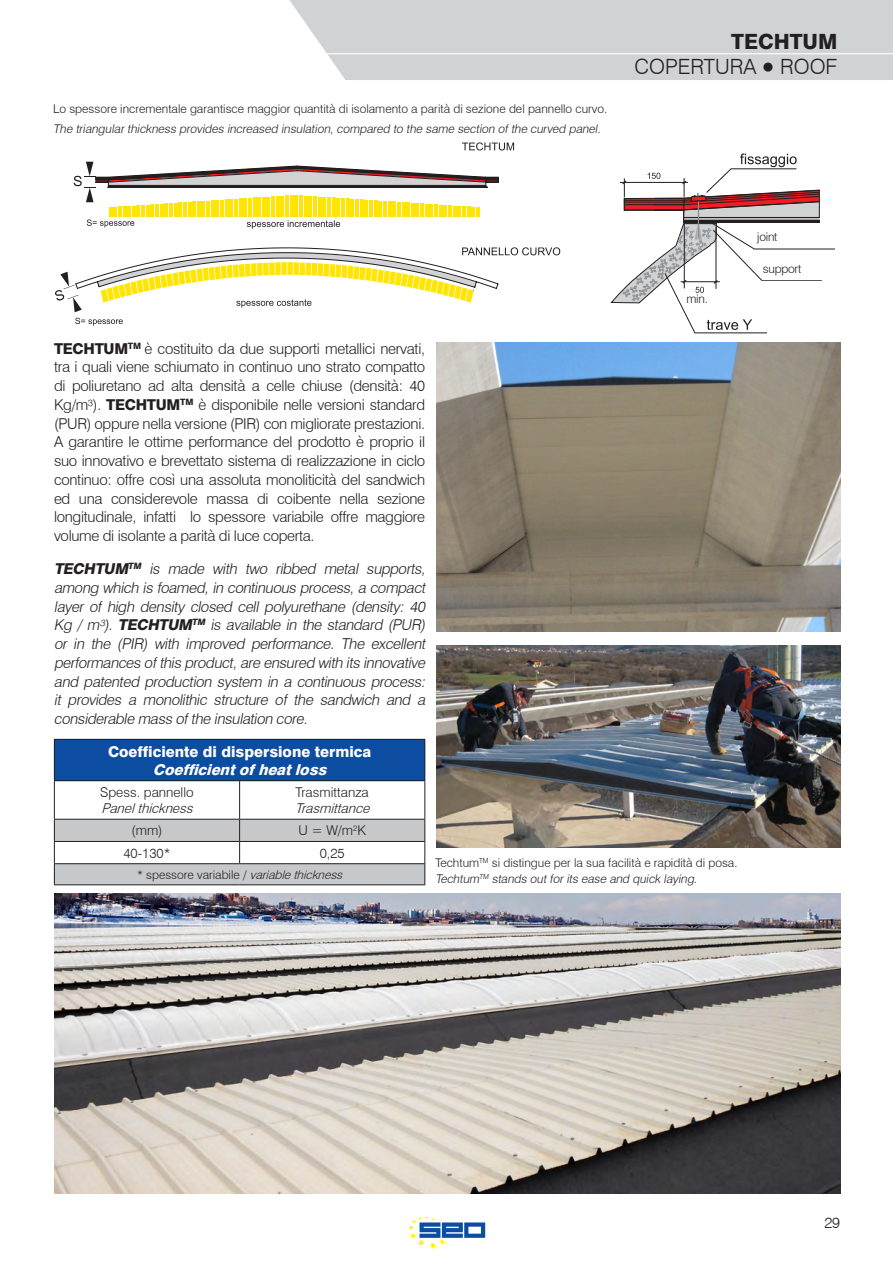
<style>
.page{position:relative;width:893px;height:1263px;background:#fff}
.page>*{position:absolute;margin:0;border:0;box-sizing:border-box;transform-origin:0 0}
.t1{font:300 21px/25.2px "Swiss 721 BT";color:#231f20;text-align:right}
.t2{font:300 15px/18.8px "Swiss 721 BT";letter-spacing:-.02em;color:#231f20;text-align:justify}
.t3{font:italic 300 15px/18.8px "Swiss 721 BT";color:#231f20;text-align:justify}
.t4{font:800 15px "Swiss 721 BT";color:#fff}
.t5{font:italic 800 15px "Swiss 721 BT";color:#fff}
.t6{font:300 13.5px "Swiss 721 BT";color:#231f20}
.t7{font:italic 300 13.5px "Swiss 721 BT";color:#231f20}
.t8{font:300 12px/16.5px "Swiss 721 BT";color:#231f20}
.t9{font:italic 300 12px "Swiss 721 BT";color:#231f20}
.t10{font:300 12px "Swiss 721 BT";letter-spacing:-.02em;color:#231f20}
.s1{font-weight:800}
.s2{font-family:"Arial Narrow";font-weight:400}
.s3{font-style:italic}
</style>
<div class="page">
<svg style="left:408px;top:1216px;width:77px;height:34px"></svg>
<div style="left:289px;top:0;width:604px;height:80px;background:#d1d2d4"></div>
<hr style="left:0;top:53px;width:893px;height:1px;background:#fff">
<svg style="left:75px;top:318px;width:48px;height:8px"></svg>
<svg style="left:55px;top:247px;width:505px;height:65px"></svg>
<svg style="left:74px;top:142px;width:441px;height:87px"></svg>
<div style="left:54px;top:739px;width:371px;height:42px;background:#0d4da1"></div>
<hr style="left:424px;top:740px;width:1px;height:40px;background:#231f20">
<hr style="left:54px;top:739px;width:186px;height:1px;background:#231f20">
<hr style="left:54px;top:740px;width:1px;height:40px;background:#231f20">
<hr style="left:240px;top:739px;width:185px;height:1px;background:#231f20">
<hr style="left:54px;top:780px;width:186px;height:1px;background:#231f20">
<hr style="left:54px;top:781px;width:1px;height:38px;background:#231f20">
<hr style="left:240px;top:780px;width:185px;height:1px;background:#231f20">
<hr style="left:239px;top:781px;width:1px;height:38px;background:#231f20">
<hr style="left:424px;top:781px;width:1px;height:38px;background:#231f20">
<svg style="left:54px;top:819px;width:371px;height:65px"></svg>
<hr style="left:240px;top:863px;width:185px;height:1px;background:#231f20">
<hr style="left:54px;top:884px;width:186px;height:1px;background:#231f20">
<hr style="left:240px;top:884px;width:185px;height:1px;background:#231f20">
<img style="left:54px;top:893px;width:787px;height:300px">
<img style="left:436px;top:342px;width:404px;height:289px">
<img style="left:436px;top:645px;width:404px;height:203px">
<svg style="left:611px;top:154px;width:224px;height:179px"></svg>
<hr style="left:684px;top:223px;width:1px;height:65px;background:#231f20">
<div style="left:757px;top:232px;width:94px;height:16px;background:#fff"></div>
<div style="left:763px;top:263px;width:94px;height:17px;background:#fff"></div>
<div style="left:686px;top:294px;width:95px;height:14px;background:#fff"></div>
<div style="left:456px;top:152px;width:92px;height:12px;background:#fff;border-radius:3px"></div>
<div style="left:455px;top:152px;width:94px;height:13px;border:2px solid #fff;border-radius:3px"></div>
<p class="t8" style="left:53px;top:101px;width:556px">Lo spessore incrementale garantisce maggior quantità di isolamento a parità di sezione del pannello curvo.</p>
<p class="t9" style="left:53px;top:121px;width:551px">The triangularthickness provides increased insulation,compared to the same section ofthe curved panel.</p>
<h1 class="t1" style="left:634px;top:29px;width:204px"><span class="s1">TECHTUM<br></span>COPERTURA <span class="s2">●</span> ROOF</h1>
<p class="t2" style="left:54px;top:339px;width:373px"><span class="s1">TECHTUM</span><sup>TM</sup> è costituito da due supporti metallici nervati, tra i quali viene schiumato in continuo uno strato compatto di poliuretano ad alta densità a celle chiuse (densità: 40<br>Kg/m³). <span class="s1">TECHTUM</span><sup>TM</sup> è disponibile nelle versioni standard (PUR) oppure nella versione (PIR) con migliorate prestazioni.<br>A garantire le ottime performance del prodotto è proprio il suo innovativo e brevettato sistema di realizzazione in ciclo continuo: offre così una assoluta monoliticità del sandwich ed una considerevole massa di coibente nella sezione longitudinale, infatti lo spessore variabile offre maggiore volume di isolante a parità di luce coperta.</p>
<p class="t3" style="left:54px;top:559px;width:376px"><span class="s1">TECHTUM</span><sup>TM</sup> is made with two ribbed metal supports, among which is foamed,in continuous process,a compact layer of high density closed cell polyurethane (density : 40<br>Kg / m³). <span class="s1">TECHTUM</span><sup>TM</sup> is available in the standard (PUR) or in the (PIR) with improved performance. The excellent performances ofthis product,are ensured with its innovative and patented production system in a continuous process: it provides a monolithic structure of the sandwich and a considerable mass ofthe insulation core.</p>
<p class="t4" style="left:108px;top:742px;width:265px">Coefficiente di dispersione termica</p>
<p class="t5" style="left:153px;top:760px;width:180px">Coefficientofheatloss</p>
<p class="t6" style="left:100px;top:784px;width:95px">Spess. pannello</p>
<p class="t7" style="left:102px;top:800px;width:97px">Panelthickness</p>
<p class="t6" style="left:296px;top:784px;width:75px">Trasmittanza</p>
<p class="t7" style="left:295px;top:800px;width:80px">Trasmittance</p>
<p class="t8" style="left:686px;top:291px;width:23px">min.</p>
<p class="t8" style="left:757px;top:228px;width:22px">joint</p>
<p class="t10" style="left:763px;top:261px;width:40px">support</p>
<p class="t6" style="left:131px;top:822px;width:33px">(mm)</p>
<p class="t6" style="left:298px;top:822px;width:69px">U = W/m<sup>2</sup>K</p>
<p class="t6" style="left:123px;top:845px;width:49px">40-130*</p>
<p class="t6" style="left:320px;top:845px;width:27px">0,25</p>
<p class="t8" style="left:137px;top:866px;width:211px">* s p e s s o r e v a r i a b i l e / <span class="s3">variablethickness</span></p>
<p class="t8" style="left:436px;top:854px;width:303px">Techtum<sup>TM</sup> si distingue per la sua facilità e rapidità di posa.<br><span class="s3">Techtum</span><sup>TM</sup> <span class="s3">stands outforits ease and quick laying.</span></p>
<p class="t2" style="left:824px;top:1213px;width:17px">29</p>
</div>
